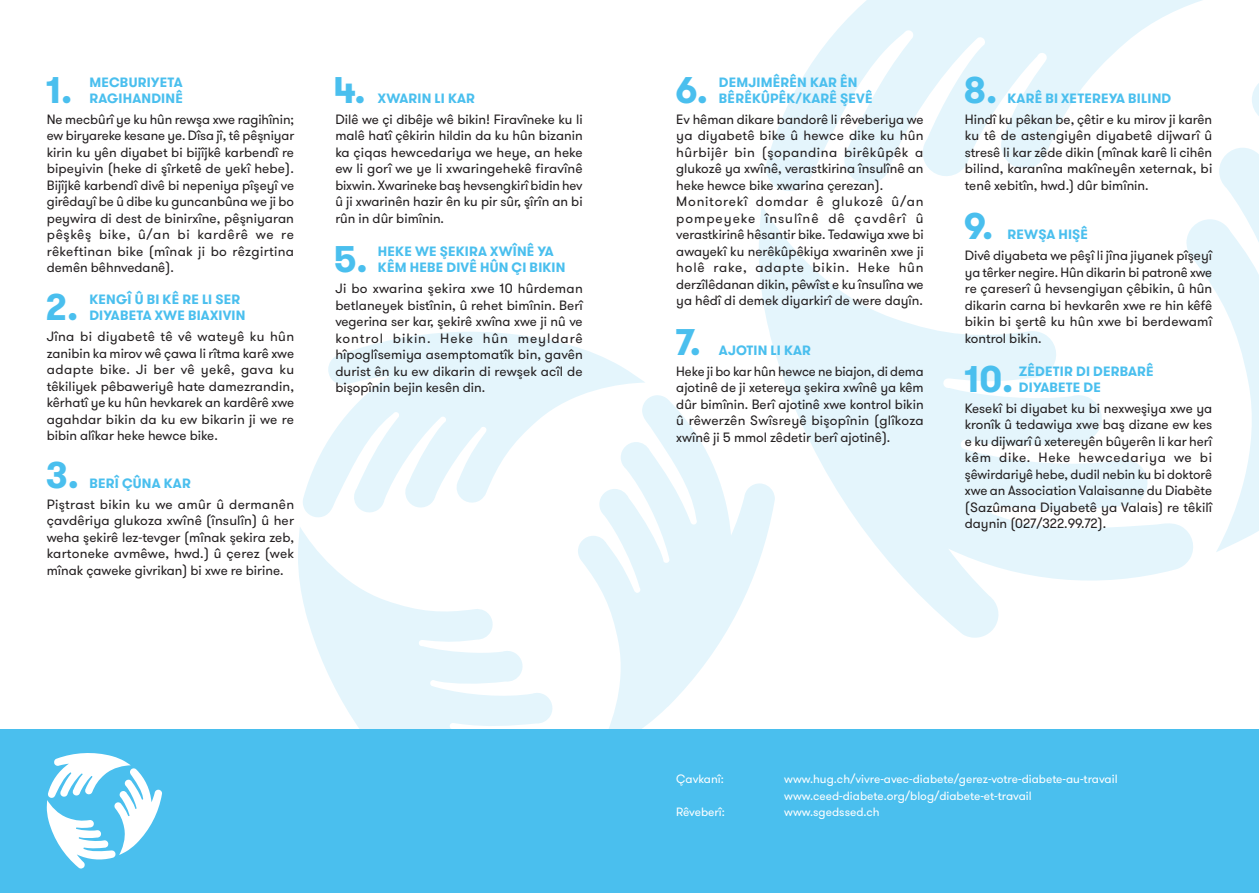
<style>
.page{position:relative;width:1259px;height:893px;background:#fff}
.page>*{position:absolute;margin:0;border:0;box-sizing:border-box;transform-origin:0 0}
.t1{font:700 37.05px "GT Walsheim";color:#4abfee}
.t2{font:13.5px/16.5px "GT Walsheim";color:#231f20;text-align:justify}
.t3{font:700 13.5px/16.5px "GT Walsheim";letter-spacing:.015em;color:#4abfee}
.t4{font:12px/16.5px "GT Walsheim";color:#fff}
</style>
<div class="page">
<svg style="left:584px;top:395px;width:174px;height:334px;fill:#e4f5fc"></svg>
<svg style="left:303px;top:332px;width:342px;height:187px;fill:#e4f5fc"></svg>
<svg style="left:298px;top:527px;width:286px;height:202px"></svg>
<svg style="left:1196px;top:194px;width:63px;height:358px"></svg>
<svg style="left:766px;top:0;width:493px;height:194px"></svg>
<svg style="left:758px;top:206px;width:438px;height:432px"></svg>
<div style="left:0;top:729px;width:1259px;height:164px;background:#4abfee"></div>
<svg style="left:47px;top:753px;width:115px;height:115px"></svg>
<h1 class="t1" style="left:46px;top:66px;width:28px">1.</h1>
<p class="t3" style="left:89px;top:74px;width:95px">MECBURIYETA<br>RAGIHANDINÊ</p>
<p class="t2" style="left:47px;top:111px;width:249px">Ne mecbûrî ye ku hûn rewşa xwe ragihînin; ew biryareke kesane ye. Dîsa jî, tê pêşniyar kirin ku yên diyabet bi bijîjkê karbendî re bipeyivin (heke di şîrketê de yekî hebe).<br>Bijîjkê karbendî divê bi nepeniya pîşeyî ve girêdayî be û dibe ku guncanbûna we ji bo peywira di dest de binirxîne, pêşniyaran pêşkêş bike, û/an bi kardêrê we re rêkeftinan bike (mînak ji bo rêzgirtina demên bêhnvedanê).</p>
<h1 class="t1" style="left:45px;top:283px;width:34px">2.</h1>
<p class="t3" style="left:89px;top:291px;width:158px">KENGÎ Û BI KÊ RE LI SER<br>DIYABETA XWE BIAXIVIN</p>
<p class="t2" style="left:47px;top:329px;width:249px">Jîna bi diyabetê tê vê wateyê ku hûn zanibin ka mirov wê çawa li rîtma karê xwe adapte bike. Ji ber vê yekê, gava ku têkiliyek pêbaweriyê hate damezrandin, kêrhatî ye ku hûn hevkarek an kardêrê xwe agahdar bikin da ku ew bikarin ji we re bibin alîkar heke hewce bike.</p>
<h1 class="t1" style="left:46px;top:451px;width:35px">3.</h1>
<p class="t3" style="left:89px;top:475px;width:103px">BERÎ ÇÛNA KAR</p>
<p class="t2" style="left:47px;top:496px;width:249px">Piştrast bikin ku we amûr û dermanên çavdêriya glukoza xwînê (însulîn) û her weha şekirê lez-tevger (mînak şekira zeb, kartoneke avmêwe, hwd.) û çerez (wek mînak çaweke givrikan) bi xwe re birine.</p>
<h1 class="t1" style="left:333px;top:66px;width:34px">4.</h1>
<p class="t3" style="left:378px;top:90px;width:99px">XWARIN LI KAR</p>
<p class="t2" style="left:335px;top:111px;width:249px">Dilê we çi dibêje wê bikin! Firavîneke ku li malê hatî çêkirin hildin da ku hûn bizanin ka çiqas hewcedariya we heye, an heke ew li gorî we ye li xwaringehekê firavînê bixwin. Xwarineke baş hevsengkirî bidin hev û ji xwarinên hazir ên ku pir sûr, şîrîn an bi rûn in dûr bimînin.</p>
<h1 class="t1" style="left:334px;top:235px;width:36px">5.</h1>
<p class="t3" style="left:378px;top:243px;width:189px">HEKE WE ŞEKIRA XWÎNÊ YA<br>KÊM HEBE DIVÊ HÛN ÇI BIKIN</p>
<p class="t2" style="left:335px;top:281px;width:249px">Ji bo xwarina şekira xwe 10 hûrdeman betlaneyek bistînin, û rehet bimînin. Berî vegerina ser kar, şekirê xwîna xwe ji nû ve kontrol bikin. Heke hûn meyldarê hîpoglîsemiya asemptomatîk bin, gavên durist ên ku ew dikarin di rewşek acîl de bişopînin bejin kesên din.</p>
<h1 class="t1" style="left:675px;top:66px;width:34px">6.</h1>
<p class="t3" style="left:719px;top:74px;width:155px">DEMJIMÊRÊN KAR ÊN<br>BÊRÊKÛPÊK/KARÊ ŞEVÊ</p>
<p class="t2" style="left:676px;top:111px;width:249px;text-align:left">Ev hêman dikare bandorê li rêveberiya we ya diyabetê bike û hewce dike ku hûn hûrbijêr bin (şopandina birêkûpêk a glukozê ya xwînê, verastkirina însulînê an heke hewce bike xwarina çerezan).<br>Monitorekî domdar ê glukozê û/an pompeyeke însulînê dê çavdêrî û verastkirinê hêsantir bike. Tedawiya xwe bi awayekî ku nerêkûpêkiya xwarinên xwe ji holê rake, adapte bikin. Heke hûn derzîlêdanan dikin, pêwîst e ku însulîna we ya hêdî di demek diyarkirî de were dayîn.</p>
<h1 class="t1" style="left:675px;top:318px;width:27px">7.</h1>
<p class="t3" style="left:719px;top:342px;width:94px">AJOTIN LI KAR</p>
<p class="t2" style="left:676px;top:363px;width:249px">Heke ji bo kar hûn hewce ne biajon, di dema ajotinê de ji xetereya şekira xwînê ya kêm dûr bimînin. Berî ajotinê xwe kontrol bikin û rêwerzên Swîsreyê bişopînin (glîkoza xwînê ji 5 mmol zêdetir berî ajotinê).</p>
<h1 class="t1" style="left:963px;top:66px;width:35px">8.</h1>
<p class="t3" style="left:1007px;top:90px;width:165px">KARÊ BI XETEREYA BILIND</p>
<p class="t2" style="left:965px;top:111px;width:249px">Hindî ku pêkan be, çêtir e ku mirov ji karên ku tê de astengiyên diyabetê dijwarî û stresê li kar zêde dikin (mînak karê li cihên bilind, karanîna makîneyên xeternak, bi tenê xebitîn, hwd.) dûr bimînin.</p>
<h1 class="t1" style="left:964px;top:202px;width:31px">9.</h1>
<p class="t3" style="left:1007px;top:227px;width:82px">REWŞA HIŞÊ</p>
<p class="t2" style="left:965px;top:248px;width:249px">Divê diyabeta we pêşî li jîna jiyanek pîşeyî ya têrker negire. Hûn dikarin bi patronê xwe re çareserî û hevsengiyan çêbikin, û hûn dikarin carna bi hevkarên xwe re hin kêfê bikin bi şertê ku hûn xwe bi berdewamî kontrol bikin.</p>
<h1 class="t1" style="left:964px;top:355px;width:51px">10.</h1>
<p class="t3" style="left:1019px;top:363px;width:136px">ZÊDETIR DI DERBARÊ<br>DIYABETE DE</p>
<p class="t2" style="left:965px;top:400px;width:249px">Kesekî bi diyabet ku bi nexweşiya xwe ya kronîk û tedawiya xwe baş dizane ew kes e ku dijwarî û xetereyên bûyerên li kar herî kêm dike. Heke hewcedariya we bi şêwirdariyê hebe, dudil nebin ku bi doktorê xwe an Association Valaisanne du Diabète (Sazûmana Diyabetê ya Valais) re têkilî daynin (027/322.99.72).</p>
<p class="t4" style="left:676px;top:771px;width:49px">Çavkanî:</p>
<p class="t4" style="left:784px;top:771px;width:335px">www.hug.ch/vivre-avec-diabete/gerez-votre-diabete-au-travail www.ceed-diabete.org/blog/diabete-et-travail</p>
<p class="t4" style="left:676px;top:804px;width:50px">Rêveberî:</p>
<p class="t4" style="left:784px;top:804px;width:97px">www.sgedssed.ch</p>
</div>
